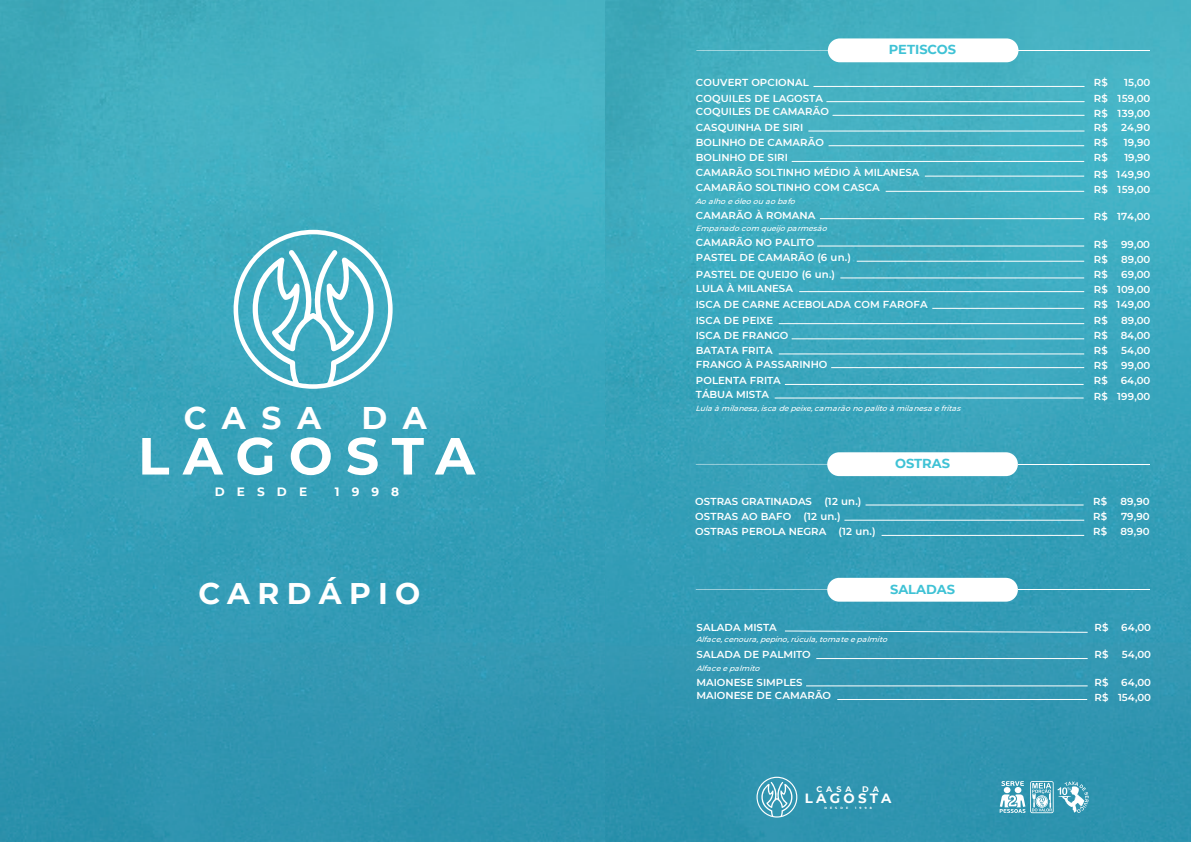
<style>
.page{position:relative;width:1191px;height:842px;background:#fff}
.page>*{position:absolute;margin:0;border:0;box-sizing:border-box;transform-origin:0 0}
.t1{font:700 52.2px "Montserrat";letter-spacing:.245em;color:#fff}
.t2{font:700 31.3px "Montserrat";color:#fff}
.t3{font:700 29.8px "Montserrat";letter-spacing:.25em;color:#fff}
.t4{font:700 13.4px "Montserrat";letter-spacing:.245em;color:#fff}
.t5{font:700 13px "Montserrat";color:#3fc2d5}
.t6{font:700 12.1px "Montserrat";letter-spacing:1em;color:#fff}
.t7{font:600 10.1px/15.2px "Montserrat";color:#fff;text-align:center}
.t8{font:700 8px "Montserrat";color:#fff}
.t9{font:italic 500 7.6px "Montserrat";color:#fff}
.t10{font:700 3.1px "Montserrat";letter-spacing:1em;color:#fff}
</style>
<div class="page">
<img style="left:0;top:0;width:1191px;height:842px">
<img style="left:604px;top:0;width:1px;height:842px">
<svg style="left:756px;top:777px;width:41px;height:40px;background:#62aec3"></svg>
<svg style="left:999px;top:781px;width:89px;height:32px"></svg>
<svg style="left:696px;top:38px;width:322px;height:24px"></svg>
<hr style="left:1018px;top:50px;width:132px;height:1px;background:#fff">
<svg style="left:696px;top:452px;width:321px;height:24px"></svg>
<hr style="left:1017px;top:464px;width:132px;height:1px;background:#fff">
<svg style="left:696px;top:578px;width:322px;height:24px"></svg>
<hr style="left:1018px;top:589px;width:131px;height:1px;background:#fff">
<hr style="left:814px;top:86px;width:270px;height:1px;background:#fff">
<hr style="left:826px;top:101px;width:258px;height:1px;background:#fff">
<hr style="left:833px;top:115px;width:251px;height:1px;background:#fff">
<hr style="left:808px;top:131px;width:276px;height:1px;background:#fff">
<hr style="left:828px;top:146px;width:256px;height:1px;background:#fff">
<hr style="left:791px;top:161px;width:293px;height:1px;background:#fff">
<hr style="left:924px;top:176px;width:160px;height:1px;background:#fff">
<hr style="left:885px;top:191px;width:199px;height:1px;background:#fff">
<hr style="left:820px;top:218px;width:264px;height:1px;background:#fff">
<hr style="left:817px;top:246px;width:267px;height:1px;background:#fff">
<hr style="left:856px;top:261px;width:228px;height:1px;background:#fff">
<hr style="left:840px;top:278px;width:244px;height:1px;background:#fff">
<hr style="left:799px;top:291px;width:285px;height:1px;background:#fff">
<hr style="left:932px;top:308px;width:152px;height:1px;background:#fff">
<hr style="left:778px;top:323px;width:306px;height:1px;background:#fff">
<hr style="left:791px;top:339px;width:293px;height:1px;background:#fff">
<hr style="left:778px;top:354px;width:306px;height:1px;background:#fff">
<hr style="left:831px;top:367px;width:253px;height:1px;background:#fff">
<hr style="left:785px;top:384px;width:298px;height:1px;background:#fff">
<hr style="left:774px;top:398px;width:309px;height:1px;background:#fff">
<hr style="left:865px;top:505px;width:218px;height:1px;background:#fff">
<hr style="left:844px;top:520px;width:240px;height:1px;background:#fff">
<hr style="left:881px;top:535px;width:203px;height:1px;background:#fff">
<svg style="left:784px;top:631px;width:304px;height:1px"></svg>
<hr style="left:816px;top:658px;width:271px;height:1px;background:#fff">
<hr style="left:806px;top:686px;width:281px;height:1px;background:#fff">
<hr style="left:837px;top:699px;width:250px;height:1px;background:#fff">
<svg style="left:233px;top:230px;width:159px;height:159px"></svg>
<h2 class="t2" style="left:184px;top:395px;width:139px">CASA</h2>
<h2 class="t2" style="left:361px;top:395px;width:67px">D A</h2>
<h1 class="t1" style="left:138px;top:418px;width:339px">LAGOSTA</h1>
<p class="t6" style="left:215px;top:483px;width:94px">DESDE</p>
<p class="t6" style="left:335px;top:483px;width:66px">1998</p>
<h3 class="t3" style="left:198px;top:572px;width:223px">CARDÁPIO</h3>
<p class="t5" style="left:889px;top:40px;width:69px">PETISCOS</p>
<p class="t7" style="left:696px;top:75px;width:114px">COUVERT OPCIONAL</p>
<p class="t7" style="left:1093px;top:75px;width:16px">R$</p>
<p class="t7" style="left:1124px;top:75px;width:28px">15,00</p>
<p class="t7" style="left:696px;top:90px;width:129px">COQUILES DE LAGOSTA</p>
<p class="t7" style="left:1093px;top:90px;width:58px">R$ 159,00</p>
<p class="t7" style="left:696px;top:104px;width:135px">COQUILES DE CAMARÃO</p>
<p class="t7" style="left:1093px;top:105px;width:58px">R$ 139,00</p>
<p class="t7" style="left:696px;top:119px;width:109px">CASQUINHA DE SIRI</p>
<p class="t7" style="left:1093px;top:119px;width:16px">R$</p>
<p class="t7" style="left:1121px;top:119px;width:31px">24,90</p>
<p class="t7" style="left:696px;top:134px;width:129px">BOLINHO DE CAMARÃO</p>
<p class="t7" style="left:1093px;top:134px;width:16px">R$</p>
<p class="t7" style="left:1123px;top:134px;width:28px">19,90</p>
<p class="t7" style="left:696px;top:150px;width:94px">BOLINHO DE SIRI</p>
<p class="t7" style="left:1093px;top:150px;width:16px">R$</p>
<p class="t7" style="left:1124px;top:150px;width:27px">19,90</p>
<p class="t7" style="left:696px;top:164px;width:225px">CAMARÃO SOLTINHO MÉDIO À MILANESA</p>
<p class="t7" style="left:1093px;top:166px;width:58px">R$ 149,90</p>
<p class="t7" style="left:696px;top:180px;width:185px">CAMARÃO SOLTINHO COM CASCA</p>
<p class="t7" style="left:1093px;top:181px;width:58px">R$ 159,00</p>
<p class="t7" style="left:696px;top:207px;width:121px">CAMARÃO À ROMANA</p>
<p class="t7" style="left:1093px;top:209px;width:58px">R$ 174,00</p>
<p class="t7" style="left:696px;top:234px;width:120px">CAMARÃO NO PALITO</p>
<p class="t7" style="left:1093px;top:236px;width:16px">R$</p>
<p class="t7" style="left:1121px;top:236px;width:30px">99,00</p>
<p class="t7" style="left:696px;top:250px;width:156px">PASTEL DE CAMARÃO (6 un.)</p>
<p class="t7" style="left:1093px;top:251px;width:16px">R$</p>
<p class="t7" style="left:1121px;top:251px;width:31px">89,00</p>
<p class="t7" style="left:696px;top:266px;width:141px">PASTEL DE QUEIJO (6 un.)</p>
<p class="t7" style="left:1093px;top:266px;width:16px">R$</p>
<p class="t7" style="left:1121px;top:266px;width:31px">69,00</p>
<p class="t7" style="left:696px;top:280px;width:99px">LULA À MILANESA</p>
<p class="t7" style="left:1093px;top:281px;width:58px">R$ 109,00</p>
<p class="t7" style="left:696px;top:297px;width:233px">ISCA DE CARNE ACEBOLADA COM FAROFA</p>
<p class="t7" style="left:1093px;top:297px;width:58px">R$ 149,00</p>
<p class="t7" style="left:696px;top:312px;width:79px">ISCA DE PEIXE</p>
<p class="t7" style="left:1093px;top:312px;width:16px">R$</p>
<p class="t7" style="left:1121px;top:312px;width:31px">89,00</p>
<p class="t7" style="left:696px;top:327px;width:94px">ISCA DE FRANGO</p>
<p class="t7" style="left:1093px;top:327px;width:16px">R$</p>
<p class="t7" style="left:1120px;top:327px;width:31px">84,00</p>
<p class="t7" style="left:696px;top:342px;width:78px">BATATA FRITA</p>
<p class="t7" style="left:1093px;top:342px;width:16px">R$</p>
<p class="t7" style="left:1121px;top:342px;width:31px">54,00</p>
<p class="t7" style="left:696px;top:356px;width:133px">FRANGO À PASSARINHO</p>
<p class="t7" style="left:1093px;top:357px;width:16px">R$</p>
<p class="t7" style="left:1121px;top:357px;width:31px">99,00</p>
<p class="t7" style="left:696px;top:373px;width:86px">POLENTA FRITA</p>
<p class="t7" style="left:1093px;top:373px;width:16px">R$</p>
<p class="t7" style="left:1120px;top:373px;width:31px">64,00</p>
<p class="t7" style="left:696px;top:386px;width:75px">TÁBUA MISTA</p>
<p class="t7" style="left:1093px;top:388px;width:58px">R$ 199,00</p>
<p class="t9" style="left:695px;top:403px;width:270px">Lula à milanesa, isca de peixe, camarão no palito à milanesa e fritas</p>
<p class="t9" style="left:695px;top:196px;width:104px">Ao alho e óleo ou ao bafo</p>
<p class="t9" style="left:695px;top:223px;width:136px">Empanado com queijo parmesão</p>
<p class="t5" style="left:895px;top:454px;width:56px">OSTRAS</p>
<p class="t7" style="left:695px;top:493px;width:168px">OSTRAS GRATINADAS (12 un.)</p>
<p class="t7" style="left:1093px;top:493px;width:16px">R$</p>
<p class="t7" style="left:1120px;top:493px;width:31px">89,90</p>
<p class="t7" style="left:695px;top:509px;width:147px">OSTRAS AO BAFO (12 un.)</p>
<p class="t7" style="left:1093px;top:509px;width:16px">R$</p>
<p class="t7" style="left:1121px;top:509px;width:30px">79,90</p>
<p class="t7" style="left:695px;top:524px;width:182px">OSTRAS PEROLA NEGRA (12 un.)</p>
<p class="t7" style="left:1093px;top:524px;width:16px">R$</p>
<p class="t7" style="left:1120px;top:524px;width:31px">89,90</p>
<p class="t5" style="left:890px;top:579px;width:67px">SALADAS</p>
<p class="t7" style="left:696px;top:619px;width:82px">SALADA MISTA</p>
<p class="t7" style="left:1094px;top:619px;width:16px">R$</p>
<p class="t7" style="left:1121px;top:619px;width:31px">64,00</p>
<p class="t7" style="left:696px;top:647px;width:116px">SALADA DE PALMITO</p>
<p class="t7" style="left:1094px;top:647px;width:16px">R$</p>
<p class="t7" style="left:1121px;top:647px;width:31px">54,00</p>
<p class="t7" style="left:696px;top:674px;width:108px">MAIONESE SIMPLES</p>
<p class="t7" style="left:1118px;top:674px;width:34px">64,00<br>154,00</p>
<p class="t9" style="left:696px;top:634px;width:196px">Alface, cenoura, pepino, rúcula, tomate e palmito</p>
<p class="t9" style="left:696px;top:663px;width:68px">Alface e palmito</p>
<p class="t7" style="left:1094px;top:674px;width:16px">R$</p>
<p class="t7" style="left:696px;top:688px;width:136px">MAIONESE DE CAMARÃO</p>
<p class="t7" style="left:1094px;top:689px;width:16px">R$</p>
<p class="t8" style="left:816px;top:783px;width:37px">CASA</p>
<p class="t8" style="left:862px;top:783px;width:18px">D A</p>
<p class="t10" style="left:824px;top:805px;width:25px">DESDE</p>
<p class="t10" style="left:855px;top:805px;width:18px">1998</p>
<h3 class="t4" style="left:804px;top:789px;width:88px">LAGOSTA</h3>
</div>
